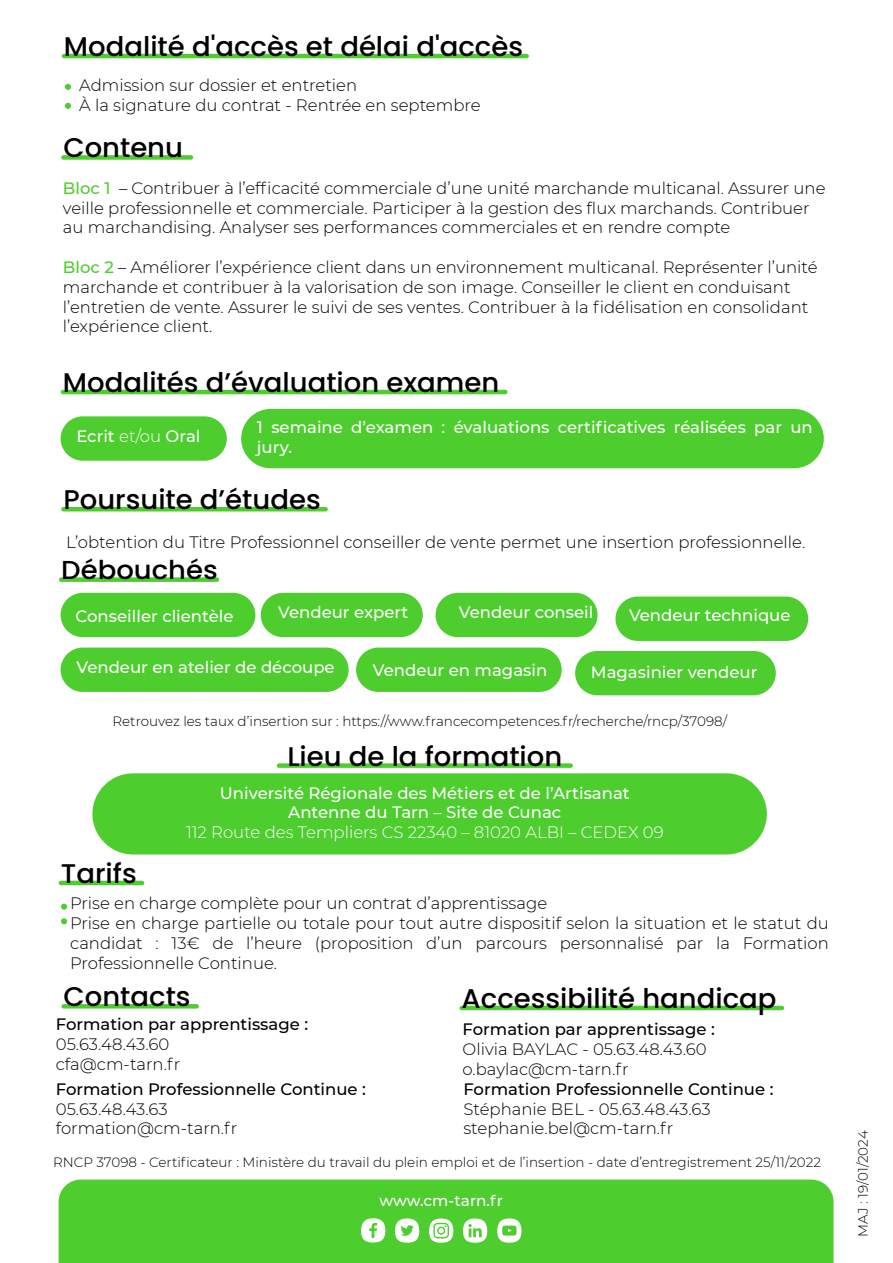
<style>
.page{position:relative;width:893px;height:1263px;background:#fff}
.page>*{position:absolute;margin:0;border:0;box-sizing:border-box;transform-origin:0 0}
.t1{font:500 27px "Poppins";color:#000}
.t2{font:500 25.95px "Poppins";color:#000;scale:1.06 1}
.t3{font:300 16.5px/19.8px "Montserrat";color:#000}
.t4{font:500 16.5px/19.8px "Montserrat";color:#fff}
.t5{font:500 16.5px "Montserrat";color:#000}
.t6{font:300 16.5px "Montserrat";color:#fff}
.t7{font:500 15.3px "Montserrat";color:#fff}
.t8{font:300 13.5px "Montserrat";color:#000}
.s1{font-weight:500;color:#4ecd2e}
.s2{font-weight:300}
</style>
<div class="page">
<hr style="left:63px;top:507px;width:263px;height:4px;background:#4ecd2e">
<div style="left:63px;top:155px;width:128px;height:5px;background:#4ecd2e"></div>
<svg style="left:64px;top:1004px;width:133px;height:4px"></svg>
<hr style="left:462px;top:1006px;width:320px;height:4px;background:#4ecd2e">
<hr style="left:61px;top:881px;width:81px;height:4px;background:#4ecd2e">
<svg style="left:61px;top:904px;width:6px;height:6px"></svg>
<svg style="left:61px;top:918px;width:6px;height:6px"></svg>
<hr style="left:64px;top:54px;width:463px;height:4px;background:#4ecd2e">
<svg style="left:65px;top:84px;width:6px;height:6px"></svg>
<svg style="left:65px;top:103px;width:6px;height:6px"></svg>
<div style="left:61px;top:416px;width:166px;height:45px;background:#4ecd2e;border-radius:22px"></div>
<hr style="left:63px;top:390px;width:442px;height:4px;background:#4ecd2e">
<div style="left:61px;top:593px;width:194px;height:44px;background:#4ecd2e;border-radius:22px"></div>
<div style="left:261px;top:593px;width:162px;height:44px;background:#4ecd2e;border-radius:22px"></div>
<div style="left:435px;top:593px;width:163px;height:44px;background:#4ecd2e;border-radius:22px"></div>
<div style="left:61px;top:648px;width:288px;height:44px;background:#4ecd2e;border-radius:22px"></div>
<div style="left:356px;top:648px;width:206px;height:44px;background:#4ecd2e;border-radius:22px"></div>
<div style="left:575px;top:651px;width:201px;height:44px;background:#4ecd2e;border-radius:22px"></div>
<div style="left:615px;top:597px;width:193px;height:44px;background:#4ecd2e;border-radius:22px"></div>
<div style="left:241px;top:409px;width:583px;height:59px;background:#4ecd2e;border-radius:30px"></div>
<div style="left:92px;top:773px;width:675px;height:81px;background:#4ecd2e;border-radius:41px"></div>
<div style="left:279px;top:763px;width:292px;height:5px;background:#4ecd2e"></div>
<div style="left:59px;top:1179px;width:774px;height:84px;background:#4ecd2e"></div>
<div style="left:395px;top:1218px;width:24px;height:25px;background:#fff;border-radius:50%"></div>
<div style="left:497px;top:1218px;width:24px;height:25px;background:#fff;border-radius:50%"></div>
<div style="left:463px;top:1218px;width:24px;height:25px;background:#fff;border-radius:50%"></div>
<div style="left:429px;top:1218px;width:24px;height:25px;background:#fff;border-radius:50%"></div>
<div style="left:361px;top:1218px;width:24px;height:24px;background:#fff;border-radius:50%"></div>
<svg style="left:400px;top:1225px;width:14px;height:11px"></svg>
<svg style="left:468px;top:1224px;width:14px;height:13px"></svg>
<svg style="left:433px;top:1223px;width:16px;height:15px"></svg>
<svg style="left:369px;top:1223px;width:8px;height:15px"></svg>
<svg style="left:502px;top:1225px;width:15px;height:11px"></svg>
<div style="left:61px;top:577px;width:156px;height:5px;background:#4ecd2e"></div>
<h1 class="t1" style="left:64px;top:31px;width:461px">Modalité d'accès et délai d'accès</h1>
<p class="t3" style="left:79px;top:75px;width:403px">Admission sur dossier et entretien<br>À la signature du contrat - Rentrée en septembre</p>
<h1 class="t1" style="left:63px;top:132px;width:121px">Contenu</h1>
<p class="t3" style="left:63px;top:177px;width:764px"><span class="s1">Bloc 1</span> – Contribuer à l’efficacité commerciale d’une unité marchande multicanal. Assurer une veille professionnelle et commerciale. Participer à la gestion des flux marchands. Contribuer au marchandising. Analyser ses performances commerciales et en rendre compte</p>
<p class="t3" style="left:63px;top:257px;width:756px"><span class="s1">Bloc 2</span> – Améliorer l’expérience client dans un environnement multicanal. Représenter l’unité marchande et contribuer à la valorisation de son image. Conseiller le client en conduisant l’entretien de vente. Assurer le suivi de ses ventes. Contribuer à la fidélisation en consolidant l’expérience client.</p>
<h1 class="t1" style="left:63px;top:367px;width:438px">Modalités d’évaluation examen</h1>
<p class="t4" style="left:76px;top:425px;width:126px">Ecrit <span class="s2">et/ou</span> Oral</p>
<p class="t4" style="left:257px;top:417px;width:557px">1 semaine d’examen : évaluations certificatives réalisées par un jury.</p>
<h1 class="t1" style="left:63px;top:484px;width:259px">Poursuite d’études</h1>
<p class="t3" style="left:66px;top:532px;width:741px">L’obtention du Titre Professionnel conseiller de vente permet une insertion professionnelle.</p>
<h2 class="t2" style="left:61px;top:555px;width:149px">Débouchés</h2>
<p class="t4" style="left:76px;top:605px;width:159px">Conseiller clientèle</p>
<p class="t4" style="left:278px;top:602px;width:132px">Vendeur expert</p>
<p class="t4" style="left:459px;top:602px;width:136px">Vendeur conseil</p>
<p class="t4" style="left:77px;top:656px;width:260px">Vendeur en atelier de découpe</p>
<p class="t4" style="left:373px;top:659px;width:176px">Vendeur en magasin</p>
<p class="t4" style="left:591px;top:662px;width:168px">Magasinier vendeur</p>
<p class="t4" style="left:629px;top:605px;width:163px">Vendeur technique</p>
<p class="t8" style="left:113px;top:712px;width:616px">Retrouvez les taux d’insertion sur : https://www.francecompetences.fr/recherche/rncp/37098/</p>
<h1 class="t1" style="left:287px;top:740px;width:276px">Lieu de la formation</h1>
<p class="t4" style="left:220px;top:782px;width:411px;text-align:center">Université Régionale des Métiers et de l’Artisanat<br>Antenne du Tarn – Site de Cunac</p>
<p class="t6" style="left:186px;top:821px;width:479px">112 Route des Templiers CS 22340 – 81020 ALBI – CEDEX 09</p>
<h1 class="t1" style="left:61px;top:858px;width:77px">Tarifs</h1>
<p class="t3" style="left:70px;top:893px;width:760px">Prise en charge complète pour un contrat d’apprentissage<br>Prise en charge partielle ou totale pour tout autre dispositif selon la situation et le statut du candidat : 13€ de l’heure (proposition d’un parcours personnalisé par la Formation Professionnelle Continue.</p>
<h1 class="t1" style="left:64px;top:981px;width:129px">Contacts</h1>
<p class="t5" style="left:56px;top:1013px;width:254px">Formation par apprentissage :</p>
<p class="t3" style="left:56px;top:1034px;width:126px">05.63.48.43.60 cfa@cm-tarn.fr</p>
<p class="t5" style="left:56px;top:1077px;width:312px">Formation Professionnelle Continue :</p>
<p class="t3" style="left:56px;top:1098px;width:183px">05.63.48.43.63 formation@cm-tarn.fr</p>
<h1 class="t1" style="left:462px;top:983px;width:316px">Accessibilité handicap</h1>
<p class="t5" style="left:463px;top:1018px;width:254px">Formation par apprentissage :</p>
<p class="t3" style="left:463px;top:1038px;width:246px">Olivia BAYLAC - 05.63.48.43.60 o.baylac@cm-tarn.fr</p>
<p class="t5" style="left:463px;top:1077px;width:312px">Formation Professionnelle Continue :</p>
<p class="t3" style="left:463px;top:1098px;width:249px">Stéphanie BEL - 05.63.48.43.63 stephanie.bel@cm-tarn.fr</p>
<p class="t8" style="left:53px;top:1153px;width:769px">RNCP 37098 - Certificateur : Ministère du travail du plein emploi et de l’insertion - date d’entregistrement 25/11/2022</p>
<p class="t7" style="left:379px;top:1190px;width:125px">www.cm-tarn.fr</p>
<p class="t8" style="left:854px;top:1237px;width:108px;rotate:-90deg">MAJ : 19/01/2024</p>
</div>
